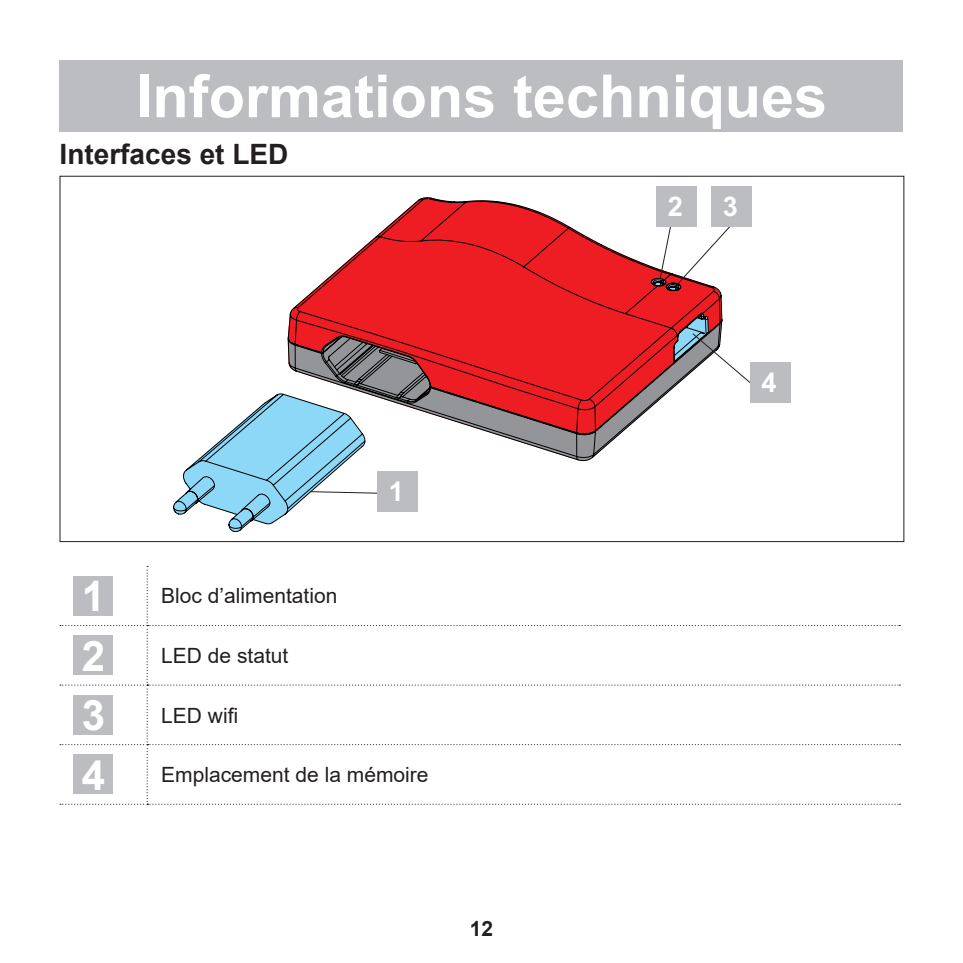
<style>
.page{position:relative;width:963px;height:963px;background:#fff}
.page>*{position:absolute;margin:0;border:0;box-sizing:border-box;transform-origin:0 0}
.t1{font:700 59.5px "Arial";color:#fff}
.t2{font:700 42px "Arial";color:#fff}
.t3{font:700 28px "Arial";color:#231f20}
.t4{font:700 27.3px "Arial";color:#fff}
.t5{font:21px "Arial";color:#231f20}
.t6{font:700 21px "Arial";color:#231f20}
</style>
<div class="page">
<div style="left:60px;top:60px;width:843px;height:71px;background:#bcbdc0"></div>
<svg style="left:232px;top:197px;width:490px;height:335px"></svg>
<div style="left:656px;top:186px;width:41px;height:41px;background:#bcbdc0"></div>
<svg style="left:659px;top:208px;width:71px;height:91px"></svg>
<div style="left:711px;top:186px;width:41px;height:41px;background:#bcbdc0"></div>
<svg style="left:673px;top:310px;width:76px;height:76px"></svg>
<div style="left:749px;top:362px;width:41px;height:41px;background:#bcbdc0"></div>
<svg style="left:173px;top:336px;width:257px;height:195px"></svg>
<div style="left:377px;top:471px;width:41px;height:41px;background:#bcbdc0"></div>
<svg style="left:60px;top:565px;width:840px;height:239px"></svg>
<div style="left:74px;top:576px;width:39px;height:39px;background:#bcbdc0"></div>
<div style="left:74px;top:635px;width:39px;height:40px;background:#bcbdc0"></div>
<div style="left:74px;top:695px;width:39px;height:39px;background:#bcbdc0"></div>
<div style="left:74px;top:754px;width:39px;height:40px;background:#bcbdc0"></div>
<h1 class="t1" style="left:136px;top:54px;width:692px">Informations techniques</h1>
<h3 class="t3" style="left:60px;top:135px;width:230px">Interfaces et LED</h3>
<p class="t4" style="left:668px;top:187px;width:17px">2</p>
<p class="t4" style="left:722px;top:187px;width:17px">3</p>
<h1 class="t1" style="left:417px;top:54px;width:129px">Titre</h1>
<p class="t4" style="left:389px;top:472px;width:17px">1</p>
<h2 class="t2" style="left:82px;top:566px;width:25px">1</h2>
<p class="t5" style="left:161px;top:581px;width:178px">Bloc d’alimentation</p>
<h2 class="t2" style="left:82px;top:626px;width:25px">2</h2>
<p class="t5" style="left:161px;top:641px;width:129px">LED de statut</p>
<h2 class="t2" style="left:82px;top:685px;width:25px">3</h2>
<p class="t5" style="left:161px;top:700px;width:79px">LED wifi</p>
<h2 class="t2" style="left:82px;top:745px;width:25px">4</h2>
<p class="t5" style="left:161px;top:760px;width:269px">Emplacement de la mémoire</p>
<p class="t6" style="left:470px;top:913px;width:25px">12</p>
<p class="t4" style="left:761px;top:363px;width:17px">4</p>
</div>
